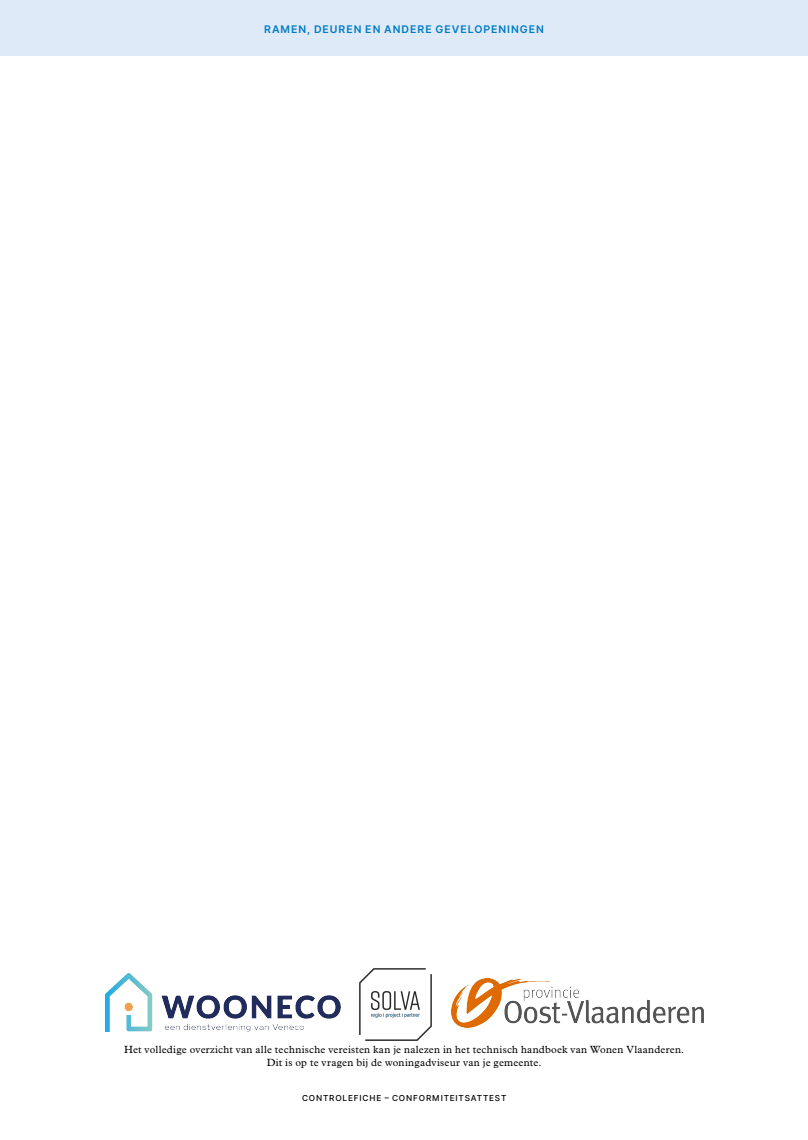
<style>
.page{position:relative;width:808px;height:1140px;background:#fff}
.page>*{position:absolute;margin:0;border:0;box-sizing:border-box;transform-origin:0 0}
.t1{font:10.5px/13.5px "Plantin MT Pro";letter-spacing:.025em;color:#000;text-align:center}
.t2{font:600 10.5px "Inter";letter-spacing:.09em;color:#007bc4}
.t3{font:500 8.25px "Inter";letter-spacing:.1em;color:#000}
</style>
<div class="page">
<div style="left:0;top:0;width:808px;height:55px;background:#dfeaf8"></div>
<img style="left:359px;top:968px;width:73px;height:72px">
<img style="left:451px;top:978px;width:252px;height:49px">
<img style="left:105px;top:973px;width:235px;height:58px">
<p class="t2" style="left:264px;top:21px;width:281px">RAMEN, DEUREN EN ANDERE GEVELOPENINGEN</p>
<p class="t1" style="left:124px;top:1042px;width:562px">Het volledige overzicht van alle technische vereisten kan je nalezen in het technisch handboek van Wonen Vlaanderen.<br>Dit is op te vragen bij de woningadviseur van je gemeente.</p>
<p class="t3" style="left:302px;top:1092px;width:206px">CONTROLEFICHE – CONFORMITEITSATTEST</p>
</div>
